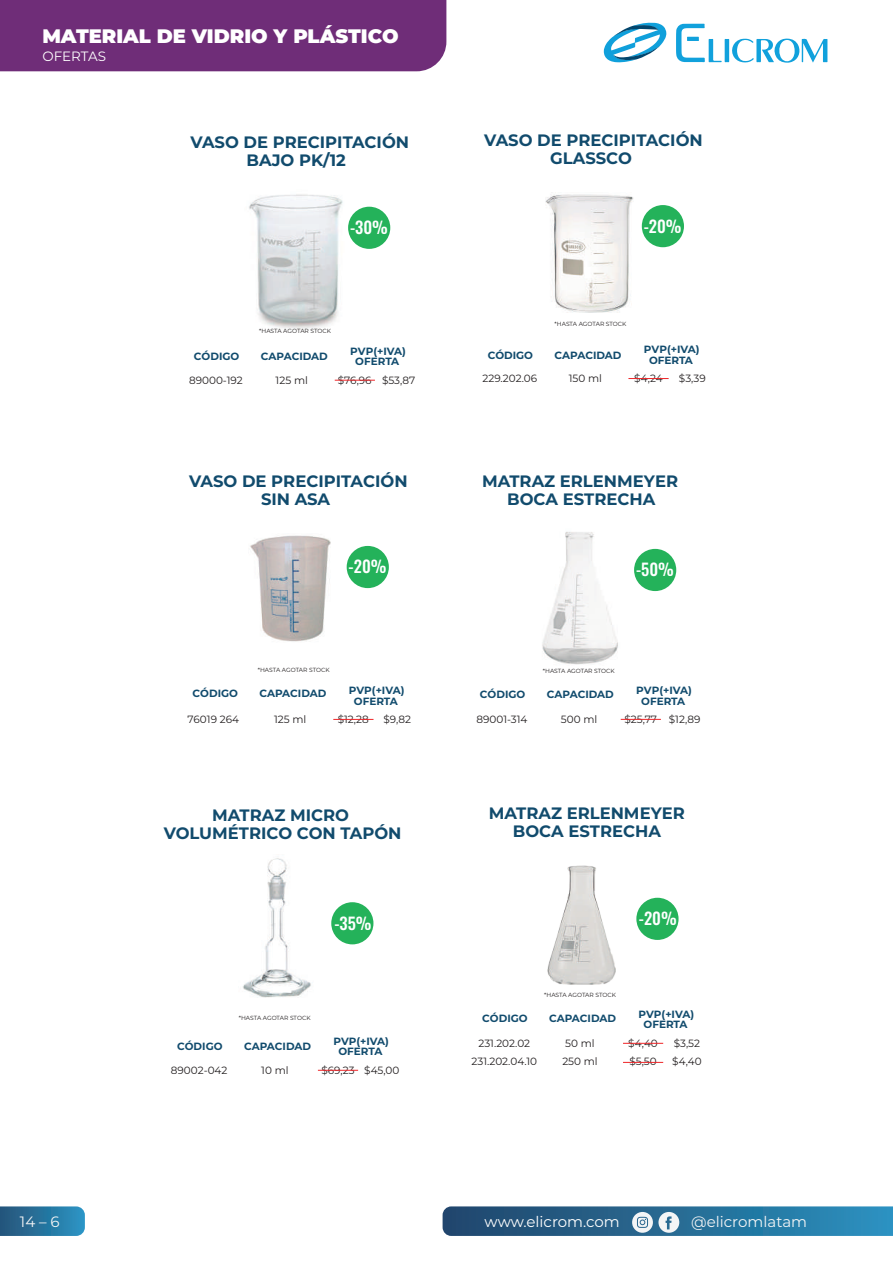
<style>
.page{position:relative;width:893px;height:1263px;background:#fff}
.page>*{position:absolute;margin:0;border:0;box-sizing:border-box;transform-origin:0 0}
.t1{font:900 19.5px "Montserrat";color:#fff}
.t2{font:700 16.5px/18px "Montserrat";color:#114b6d;text-align:center}
.t3{font:16.5px "Oswald";color:#fff}
.t4{font:15px "Montserrat";color:#f4f5f6}
.t5{font:15px "Montserrat";color:#fff}
.t6{font:13.5px "Montserrat";color:#fff}
.t7{font:700 10.5px/10.5px "Montserrat";color:#114b6d;text-align:center}
.t8{font:10.5px/18.8px "Montserrat";color:#231f20}
.t9{font:6px "Montserrat";letter-spacing:-.01em;color:#231f20}
</style>
<div class="page">
<div style="left:0;top:0;width:446px;height:71px;background:#6f2d78"></div>
<svg style="left:604px;top:22px;width:62px;height:40px"></svg>
<svg style="left:676px;top:24px;width:151px;height:39px"></svg>
<svg style="left:0;top:1206px;width:85px;height:30px;background:#2e77a0"></svg>
<svg style="left:443px;top:1206px;width:450px;height:30px;background:#32739a"></svg>
<hr style="left:318px;top:1070px;width:40px;height:1px;background:#ee2528">
<div style="left:331px;top:902px;width:42px;height:42px;background:#24b25a;border-radius:50%"></div>
<img style="left:243px;top:858px;width:68px;height:140px">
<hr style="left:335px;top:380px;width:40px;height:1px;background:#ee2528">
<div style="left:348px;top:207px;width:42px;height:42px;background:#24b25a;border-radius:50%"></div>
<img style="left:249px;top:194px;width:94px;height:135px">
<hr style="left:333px;top:719px;width:40px;height:1px;background:#ee2528">
<div style="left:347px;top:546px;width:42px;height:42px;background:#24b25a;border-radius:50%"></div>
<hr style="left:628px;top:378px;width:41px;height:1px;background:#ee2528">
<div style="left:642px;top:205px;width:42px;height:42px;background:#24b25a;border-radius:50%"></div>
<img style="left:545px;top:194px;width:89px;height:118px">
<hr style="left:623px;top:1043px;width:40px;height:1px;background:#ee2528">
<hr style="left:623px;top:1062px;width:40px;height:1px;background:#ee2528">
<div style="left:636px;top:898px;width:42px;height:42px;background:#24b25a;border-radius:50%"></div>
<img style="left:548px;top:865px;width:67px;height:120px">
<hr style="left:621px;top:719px;width:40px;height:1px;background:#ee2528">
<div style="left:634px;top:549px;width:42px;height:42px;background:#24b25a;border-radius:50%"></div>
<img style="left:250px;top:535px;width:81px;height:107px">
<img style="left:542px;top:532px;width:76px;height:133px">
<h1 class="t1" style="left:42px;top:21px;width:358px">MATERIAL DE VIDRIO Y PLÁSTICO</h1>
<p class="t6" style="left:42px;top:47px;width:65px">OFERTAS</p>
<h2 class="t2" style="left:190px;top:132px;width:220px">VASO DE PRECIPITACIÓN<br>BAJO PK/12</h2>
<h2 class="t2" style="left:484px;top:131px;width:220px">VASO DE PRECIPITACIÓN<br>GLASSCO</h2>
<h2 class="t3" style="left:350px;top:213px;width:39px">-30%</h2>
<h2 class="t3" style="left:644px;top:211px;width:39px">-20%</h2>
<p class="t9" style="left:555px;top:320px;width:73px">*HASTA AGOTAR STOCK</p>
<p class="t9" style="left:259px;top:326px;width:73px">*HASTA AGOTAR STOCK</p>
<p class="t7" style="left:194px;top:351px;width:47px">CÓDIGO</p>
<p class="t8" style="left:189px;top:370px;width:55px">89000-192</p>
<p class="t7" style="left:261px;top:351px;width:69px">CAPACIDAD</p>
<p class="t8" style="left:276px;top:370px;width:34px">125 ml</p>
<p class="t7" style="left:350px;top:345px;width:57px">PVP(+IVA)<br>OFERTA</p>
<p class="t8" style="left:338px;top:370px;width:79px">$76,96 $53,87</p>
<p class="t7" style="left:488px;top:349px;width:47px">CÓDIGO</p>
<p class="t8" style="left:482px;top:368px;width:56px">229.202.06</p>
<p class="t7" style="left:555px;top:349px;width:69px">CAPACIDAD</p>
<p class="t8" style="left:569px;top:368px;width:35px">150 ml</p>
<p class="t7" style="left:644px;top:344px;width:57px">PVP(+IVA)<br>OFERTA</p>
<p class="t8" style="left:634px;top:368px;width:30px">$4,24</p>
<p class="t8" style="left:679px;top:368px;width:28px">$3,39</p>
<h2 class="t2" style="left:189px;top:471px;width:220px">VASO DE PRECIPITACIÓN<br>SIN ASA</h2>
<h2 class="t2" style="left:482px;top:471px;width:198px">MATRAZ ERLENMEYER<br>BOCA ESTRECHA</h2>
<h2 class="t3" style="left:349px;top:552px;width:39px">-20%</h2>
<h2 class="t3" style="left:636px;top:555px;width:39px">-50%</h2>
<p class="t9" style="left:258px;top:666px;width:73px">*HASTA AGOTAR STOCK</p>
<p class="t9" style="left:543px;top:667px;width:73px">*HASTA AGOTAR STOCK</p>
<p class="t7" style="left:193px;top:688px;width:47px">CÓDIGO</p>
<p class="t8" style="left:188px;top:709px;width:53px">76019 264</p>
<p class="t7" style="left:259px;top:688px;width:69px">CAPACIDAD</p>
<p class="t8" style="left:274px;top:709px;width:34px">125 ml</p>
<p class="t7" style="left:349px;top:684px;width:57px">PVP(+IVA)<br>OFERTA</p>
<p class="t8" style="left:338px;top:709px;width:33px">$12,28</p>
<p class="t8" style="left:383px;top:709px;width:29px">$9,82</p>
<p class="t7" style="left:480px;top:689px;width:47px">CÓDIGO</p>
<p class="t7" style="left:636px;top:684px;width:57px">PVP(+IVA)<br>OFERTA</p>
<p class="t8" style="left:476px;top:709px;width:52px">89001-314</p>
<p class="t8" style="left:624px;top:709px;width:77px">$25,77 $12,89</p>
<p class="t7" style="left:547px;top:689px;width:69px">CAPACIDAD</p>
<p class="t8" style="left:561px;top:709px;width:38px">500 ml</p>
<h2 class="t2" style="left:164px;top:805px;width:239px">MATRAZ MICRO<br>VOLUMÉTRICO CON TAPÓN</h2>
<h2 class="t2" style="left:489px;top:803px;width:198px">MATRAZ ERLENMEYER<br>BOCA ESTRECHA</h2>
<h2 class="t3" style="left:334px;top:908px;width:39px">-35%</h2>
<h2 class="t3" style="left:639px;top:904px;width:39px">-20%</h2>
<p class="t9" style="left:544px;top:991px;width:73px">*HASTA AGOTAR STOCK</p>
<p class="t7" style="left:177px;top:1040px;width:47px">CÓDIGO</p>
<p class="t8" style="left:171px;top:1060px;width:58px">89002-042</p>
<p class="t9" style="left:239px;top:1013px;width:73px">*HASTA AGOTAR STOCK</p>
<p class="t7" style="left:244px;top:1040px;width:68px">CAPACIDAD</p>
<p class="t8" style="left:261px;top:1060px;width:29px">10 ml</p>
<p class="t7" style="left:333px;top:1035px;width:57px">PVP(+IVA)<br>OFERTA</p>
<p class="t8" style="left:321px;top:1060px;width:80px">$69,23 $45,00</p>
<p class="t7" style="left:482px;top:1012px;width:47px">CÓDIGO</p>
<p class="t8" style="left:471px;top:1033px;width:67px;text-align:center">231.202.02<br>231.202.04.10</p>
<p class="t7" style="left:549px;top:1012px;width:69px">CAPACIDAD</p>
<p class="t8" style="left:562px;top:1033px;width:37px">50 ml<br>250 ml</p>
<p class="t7" style="left:638px;top:1008px;width:57px">PVP(+IVA)<br>OFERTA</p>
<p class="t8" style="left:672px;top:1033px;width:31px">$3,52 $4,40</p>
<p class="t8" style="left:628px;top:1033px;width:31px">$4,40 $5,50</p>
<h3 class="t4" style="left:20px;top:1211px;width:41px">14 – 6</h3>
<h3 class="t5" style="left:485px;top:1211px;width:137px">www.elicrom.com</h3>
<h3 class="t4" style="left:691px;top:1211px;width:117px">@elicromlatam</h3>
</div>
